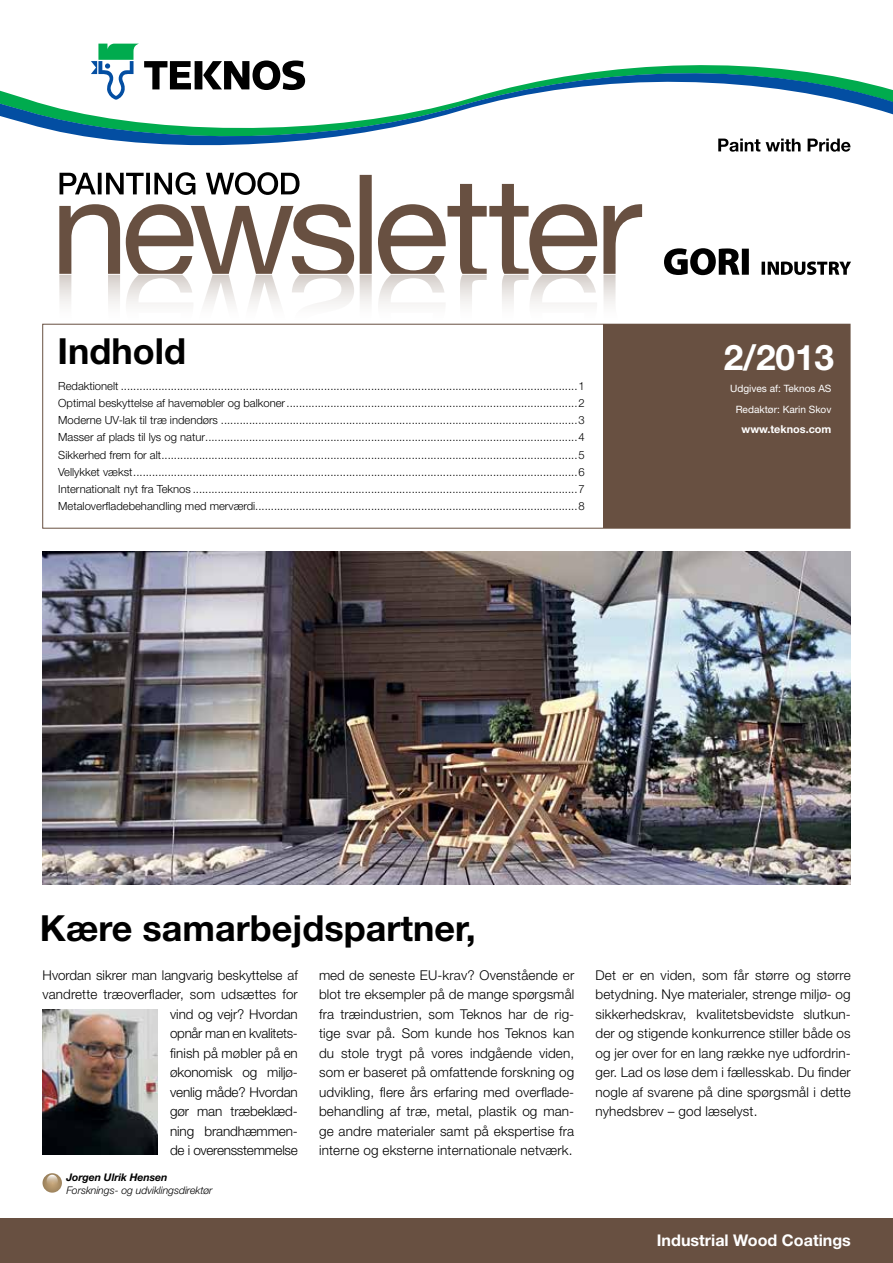
<style>
.page{position:relative;width:893px;height:1263px;background:#fff}
.page>*{position:absolute;margin:0;border:0;box-sizing:border-box;transform-origin:0 0}
.t1{font:700 36px "Helvetica Neue LT Std";color:#000}
.t2{font:700 35.25px "Helvetica Neue LT Std";color:#fff}
.t3{font:700 16.2px "Helvetica Neue LT Std";color:#fff}
.t4{font:300 13.5px/19.5px "Helvetica Neue LT Std";color:#000;text-align:justify}
.t5{font:300 11.25px/17.2px "Helvetica Neue LT Std";color:#000;text-align:justify}
.t6{font:700 10.8px "Helvetica Neue LT Std";color:#fff}
.t7{font:italic 300 10.5px "Helvetica Neue LT Std";letter-spacing:-.005em;color:#000}
.t8{font:italic 700 10.5px "Helvetica Neue LT Std";letter-spacing:-.005em;color:#000}
.t9{font:10.05px/20.4px "Helvetica Neue LT Std";color:#fff;text-align:center}
</style>
<div class="page">
<div style="left:0;top:1219px;width:893px;height:44px;background:#685041"></div>
<div style="left:604px;top:324px;width:246px;height:204px;background:#685041"></div>
<svg style="left:98px;top:44px;width:40px;height:10px"></svg>
<svg style="left:91px;top:54px;width:213px;height:8px"></svg>
<svg style="left:0;top:62px;width:893px;height:84px"></svg>
<svg style="left:718px;top:139px;width:133px;height:13px"></svg>
<svg style="left:59px;top:275px;width:583px;height:99px"></svg>
<svg style="left:59px;top:175px;width:583px;height:99px"></svg>
<svg style="left:60px;top:172px;width:240px;height:23px"></svg>
<svg style="left:664px;top:248px;width:85px;height:27px"></svg>
<svg style="left:762px;top:261px;width:89px;height:14px"></svg>
<img style="left:43px;top:1009px;width:114px;height:146px">
<svg style="left:43px;top:1173px;width:19px;height:19px"></svg>
<svg style="left:47px;top:1175px;width:11px;height:12px"></svg>
<img style="left:43px;top:552px;width:807px;height:333px">
<h1 class="t1" style="left:58px;top:329px;width:130px">Indhold</h1>
<h2 class="t2" style="left:724px;top:335px;width:112px">2/2013</h2>
<p class="t9" style="left:730px;top:378px;width:103px">Udgives af: Teknos AS<br>Redaktør: Karin Skov</p>
<p class="t6" style="left:741px;top:423px;width:91px">www.teknos.com</p>
<p class="t5" style="left:58px;top:377px;width:528px">Redaktionelt ..................................................................................................................................................1<br>Optimal beskyttelse af havemøbler og balkoner.............................................................................................2<br>Moderne UV-lak til træ indendørs ..................................................................................................................3<br>Masser af plads til lys og natur.......................................................................................................................4<br>Sikkerhed frem for alt.....................................................................................................................................5<br>Vellykket vækst..............................................................................................................................................6<br>Internationalt nyt fra Teknos ...........................................................................................................................7<br>Metaloverfladebehandling med merværdi.......................................................................................................8</p>
<h1 class="t1" style="left:40px;top:906px;width:437px">Kære samarbejdspartner,</h1>
<p class="t4" style="left:43px;top:965px;width:257px;text-align:right">Hvordan sikrer man langvarig beskyttelse af vandrette træoverflader, som udsættes for vind og vejr? Hvordan<br>opnår man en kvalitets-<br>finish på møbler på en<br>økonomisk og miljø-<br>venlig måde? Hvordan<br>gør man træbeklæd-<br>ning brandhæmmen-<br>de i overensstemmelse</p>
<p class="t4" style="left:319px;top:965px;width:257px">med de seneste EU-krav? Ovenstående er blot tre eksempler på de mange spørgsmål fra træindustrien, som Teknos har de rig&shy;tige svar på. Som kunde hos Teknos kan du stole trygt på vores indgående viden, som er baseret på omfattende forskning og udvikling, flere års erfaring med overflade&shy;behandling af træ, metal, plastik og man&shy;ge andre materialer samt på ekspertise fra interne og eksterne internationale netværk.</p>
<p class="t4" style="left:596px;top:965px;width:257px">Det er en viden, som får større og større betydning. Nye materialer, strenge miljø- og sikkerhedskrav, kvalitetsbevidste slutkun&shy;der og stigende konkurrence stiller både os og jer over for en lang række nye udfordrin&shy;ger. Lad os løse dem i fællesskab. Du finder nogle af svarene på dine spørgsmål i dette nyhedsbrev – god læselyst.</p>
<p class="t8" style="left:66px;top:1170px;width:103px">Jorgen Ulrik Hensen</p>
<p class="t7" style="left:66px;top:1184px;width:148px">Forsknings- og udviklingsdirektør</p>
<h3 class="t3" style="left:657px;top:1230px;width:196px">Industrial Wood Coatings</h3>
</div>
